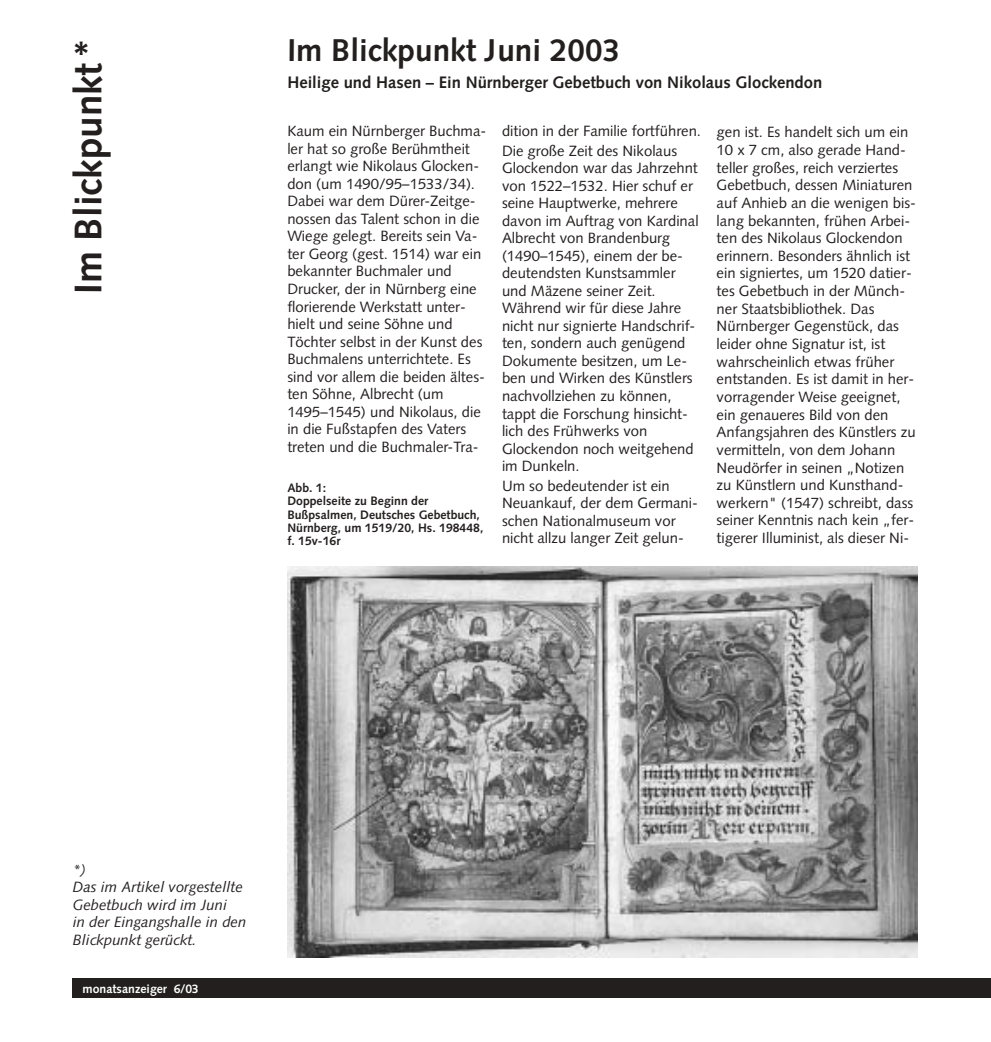
<style>
.page{position:relative;width:991px;height:1042px;background:#fff}
.page>*{position:absolute;margin:0;border:0;box-sizing:border-box;transform-origin:0 0}
.t1{font:700 38.5px "Syntax";color:#231f1f}
.t2{font:700 31.5px "Syntax";color:#231f1f}
.t3{font:700 16.62px "Syntax";color:#231f1f}
.t4{font:14.88px/17.5px "Syntax";color:#231f1f}
.t5{font:italic 14.88px/17.5px "Syntax";color:#231f1f}
.t6{font:700 12.25px/13.1px "Syntax";color:#231f1f}
.t7{font:700 12.25px "Syntax";color:#fff}
</style>
<div class="page">
<svg style="left:990px;top:978px;width:1px;height:19px"></svg>
<div style="left:73px;top:977px;width:917px;height:20px;background:#231f1f"></div>
<img style="left:287px;top:566px;width:630px;height:390px">
<h1 class="t1" style="left:73px;top:294px;width:258px;rotate:-90deg">Im Blickpunkt*</h1>
<h2 class="t2" style="left:287px;top:37px;width:334px">Im Blickpunkt Juni 2003</h2>
<p class="t3" style="left:287px;top:75px;width:536px">Heilige und Hasen – Ein Nürnberger Gebetbuch von Nikolaus Glockendon</p>
<p class="t4" style="left:502px;top:123px;width:200px;line-height:19.6px">dition in der Familie fortführen.<br>Die große Zeit des Nikolaus</p>
<p class="t4" style="left:502px;top:161px;width:198px">Glockendon war das Jahrzehnt von 1522–1532. Hier schuf er seine Hauptwerke, mehrere davon im Auftrag von Kardinal<br>Albrecht von Brandenburg (1490–1545), einem der be&shy;deutendsten Kunstsammler und Mäzene seiner Zeit.<br>Während wir für diese Jahre nicht nur signierte Handschrif&shy;ten, sondern auch genügend<br>Dokumente besitzen, um Le&shy;ben und Wirken des Künstlers nachvollziehen zu können, tappt die Forschung hinsicht&shy;lich des Frühwerks von<br>Glockendon noch weitgehend im Dunkeln.</p>
<p class="t4" style="left:502px;top:478px;width:197px">Um so bedeutender ist ein<br>Neuankauf, der dem Germani&shy;schen Nationalmuseum vor nicht allzu langer Zeit gelun-</p>
<p class="t4" style="left:287px;top:124px;width:200px">Kaum ein Nürnberger Buchma&shy;ler hat so große Berühmtheit erlangt wie Nikolaus Glocken&shy;don (um 1490/95–1533/34).<br>Dabei war dem Dürer-Zeitge&shy;nossen das Talent schon in die<br>Wiege gelegt. Bereits sein Va&shy;ter Georg (gest. 1514) war ein bekannter Buchmaler und<br>Drucker, der in Nürnberg eine florierende Werkstatt unter&shy;hielt und seine Söhne und<br>Töchter selbst in der Kunst des<br>Buchmalens unterrichtete. Es sind vor allem die beiden ältes&shy;ten Söhne, Albrecht (um<br>1495–1545) und Nikolaus, die in die Fußstapfen des Vaters treten und die Buchmaler-Tra-</p>
<p class="t4" style="left:716px;top:125px;width:201px">gen ist. Es handelt sich um ein<br>10 x 7 cm, also gerade Hand&shy;teller großes, reich verziertes<br>Gebetbuch, dessen Miniaturen auf Anhieb an die wenigen bis&shy;lang bekannten, frühen Arbei&shy;ten des Nikolaus Glockendon erinnern. Besonders ähnlich ist ein signiertes, um 1520 datier&shy;tes Gebetbuch in der Münch&shy;ner Staatsbibliothek. Das<br>Nürnberger Gegenstück, das leider ohne Signatur ist, ist wahrscheinlich etwas früher entstanden. Es ist damit in her&shy;vorragender Weise geeignet, ein genaueres Bild von den<br>Anfangsjahren des Künstlers zu vermitteln, von dem Johann<br>Neudörfer in seinen „Notizen zu Künstlern und Kunsthand&shy;werkern" (1547) schreibt, dass seiner Kenntnis nach kein „fer&shy;tigerer Illuminist, als dieser Ni-</p>
<p class="t6" style="left:287px;top:482px;width:198px">Abb. 1:<br>Doppelseite zu Beginn der<br>Bußpsalmen, Deutsches Gebetbuch,<br>Nürnberg, um 1519/20, Hs. 198448, f. 15v-16r</p>
<p class="t5" style="left:73px;top:861px;width:175px">*)<br>Das im Artikel vorgestellte<br>Gebetbuch wird im Juni<br>in der Eingangshalle in den<br>Blickpunkt gerückt.</p>
<p class="t7" style="left:83px;top:983px;width:118px">monatsanzeiger 6/03</p>
</div>
